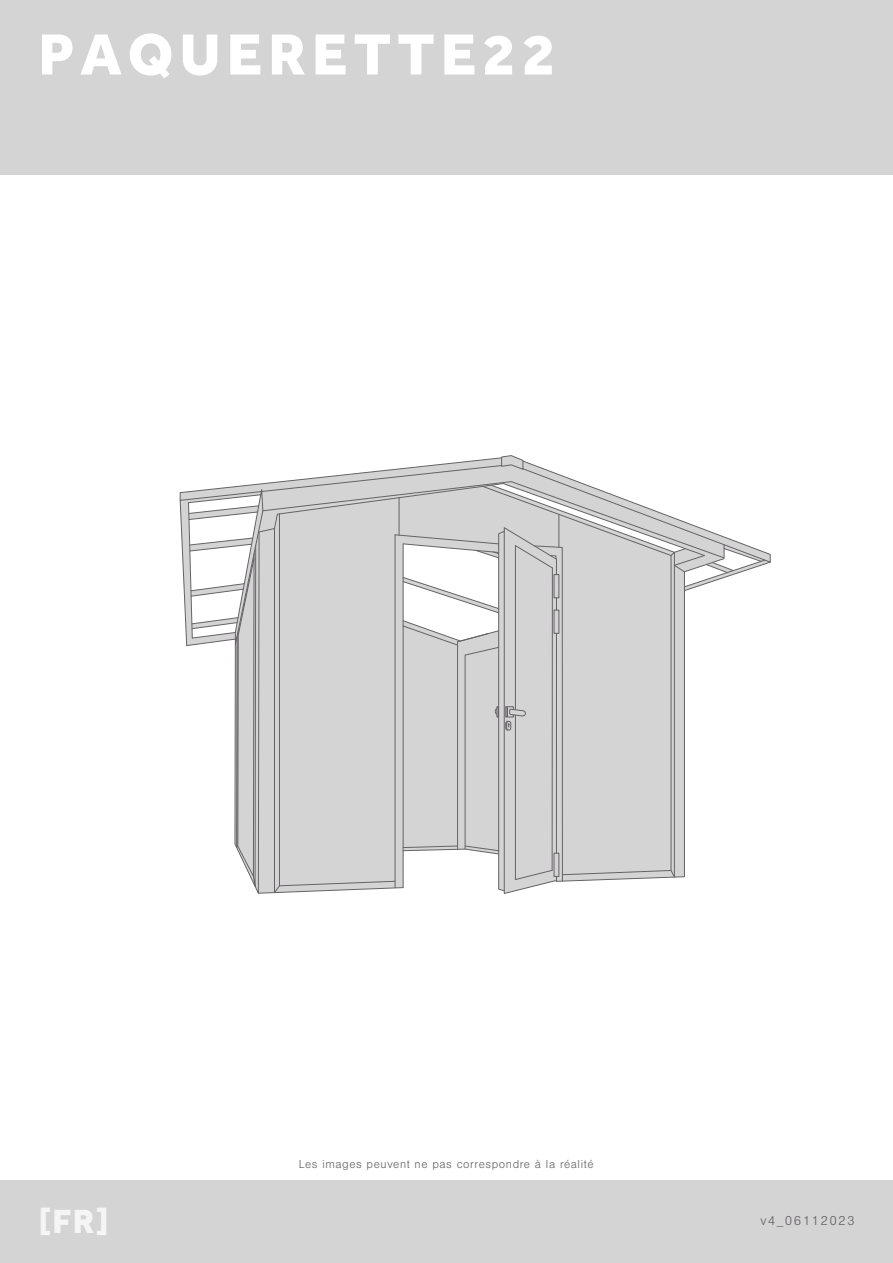
<style>
.page{position:relative;width:893px;height:1263px;background:#fff}
.page>*{position:absolute;margin:0;border:0;box-sizing:border-box;transform-origin:0 0}
.t1{font:800 60px "Effra";letter-spacing:.1em;color:#fff}
.t2{font:800 34.5px "Effra";color:#f6f5f5}
.t3{font:300 13.5px "Nimbus San";letter-spacing:.1em;color:#656365}
.t4{font:300 12px "Nimbus San";letter-spacing:.05em;color:#656365}
</style>
<div class="page">
<div style="left:0;top:0;width:893px;height:174px;background:#d5d4d5"></div>
<div style="left:0;top:1181px;width:893px;height:82px;background:#d5d4d5"></div>
<svg style="left:179px;top:455px;width:592px;height:439px"></svg>
<hr style="left:399px;top:498px;width:1px;height:37px;background:#656365">
<hr style="left:558px;top:514px;width:1px;height:33px;background:#656365">
<h1 class="t1" style="left:38px;top:19px;width:519px">PAQUERETTE22</h1>
<p class="t4" style="left:299px;top:1158px;width:296px">Les images peuvent ne pas correspondre à la réalité</p>
<h2 class="t2" style="left:38px;top:1200px;width:72px">[FR]</h2>
<p class="t3" style="left:760px;top:1214px;width:96px">v4_06112023</p>
</div>
